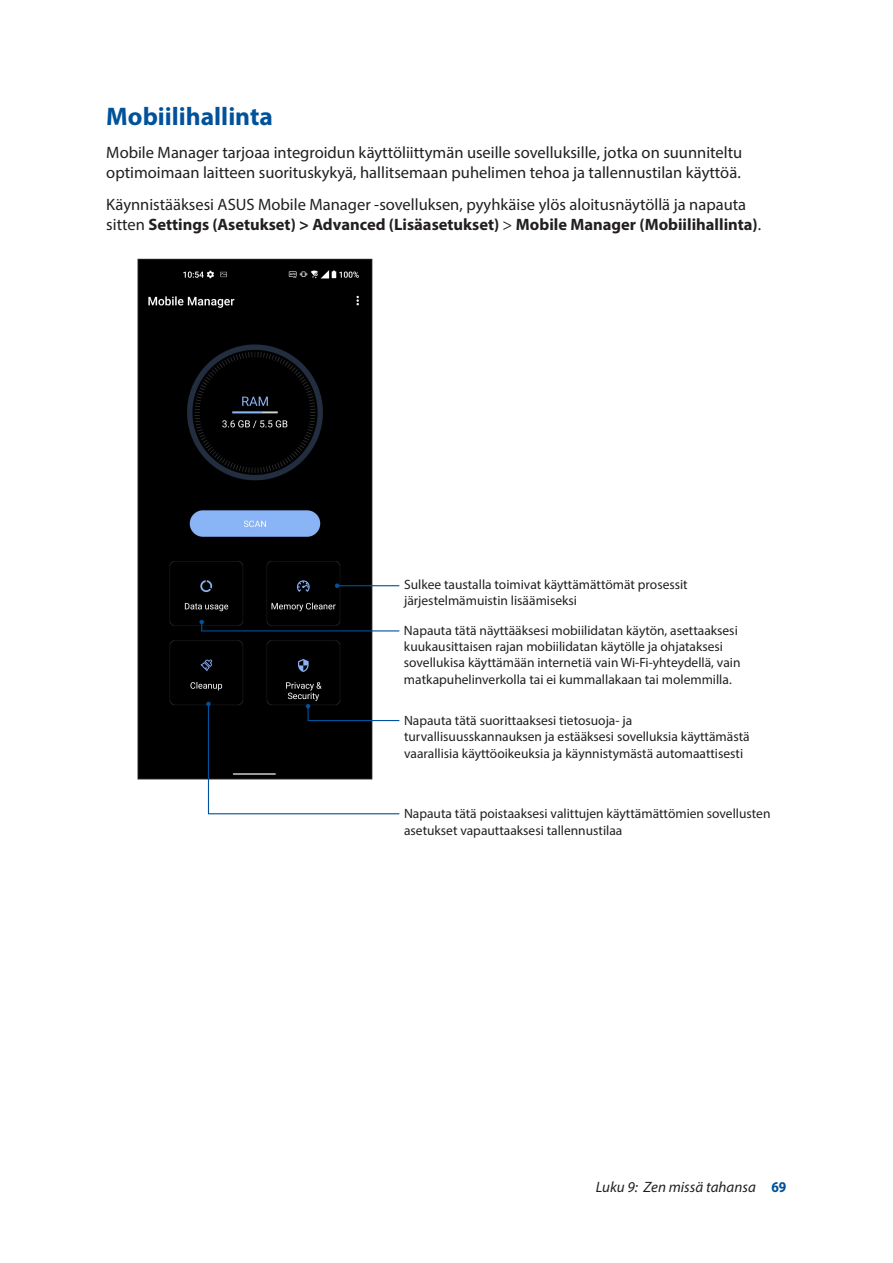
<style>
.page{position:relative;width:893px;height:1263px;background:#fff}
.page>*{position:absolute;margin:0;border:0;box-sizing:border-box;transform-origin:0 0}
.t1{font:700 25.5px "Myriad Pro";color:#01529a}
.t2{font:16.5px/19.8px "Myriad Pro";color:#231f20}
.t3{font:italic 15px "Myriad Pro";color:#231f20}
.t4{font:13.5px/16.2px "Myriad Pro";color:#231f20}
.s1{font-weight:700}
.s2{font-weight:700;font-style:normal;color:#01529a}
</style>
<div class="page">
<img style="left:140px;top:261px;width:230px;height:516px">
<div style="left:138px;top:259px;width:234px;height:520px;border:1px solid #231f20"></div>
<svg style="left:199px;top:620px;width:201px;height:12px;background:#212931"></svg>
<hr style="left:337px;top:585px;width:62px;height:1px;background:#01529a">
<svg style="left:335px;top:583px;width:4px;height:5px"></svg>
<svg style="left:206px;top:702px;width:194px;height:113px"></svg>
<h1 class="t1" style="left:106px;top:100px;width:168px">Mobiilihallinta</h1>
<p class="t2" style="left:106px;top:142px;width:637px">Mobile Manager tarjoaa integroidun käyttöliittymän useille sovelluksille, jotka on suunniteltu optimoimaan laitteen suorituskykyä, hallitsemaan puhelimen tehoa ja tallennustilan käyttöä.</p>
<p class="t2" style="left:106px;top:195px;width:656px">Käynnistääksesi ASUS Mobile Manager -sovelluksen, pyyhkäise ylös aloitusnäytöllä ja napauta sitten <span class="s1">Settings (Asetukset) &gt; Advanced (Lisäasetukset)</span> &gt; <span class="s1">Mobile Manager (Mobiilihallinta)</span>.</p>
<p class="t4" style="left:404px;top:576px;width:285px">Sulkee taustalla toimivat käyttämättömät prosessit järjestelmämuistin lisäämiseksi</p>
<p class="t4" style="left:404px;top:622px;width:338px">Napauta tätä näyttääksesi mobiilidatan käytön, asettaaksesi kuukausittaisen rajan mobiilidatan käytölle ja ohjataksesi sovellukisa käyttämään internetiä vain Wi-Fi-yhteydellä, vain matkapuhelinverkolla tai ei kummallakaan tai molemmilla.</p>
<p class="t4" style="left:404px;top:712px;width:347px">Napauta tätä suorittaaksesi tietosuoja- ja turvallisuusskannauksen ja estääksesi sovelluksia käyttämästä vaarallisia käyttöoikeuksia ja käynnistymästä automaattisesti</p>
<p class="t4" style="left:404px;top:806px;width:368px">Napauta tätä poistaaksesi valittujen käyttämättömien sovellusten asetukset vapauttaaksesi tallennustilaa</p>
<p class="t3" style="left:596px;top:1178px;width:192px">Luku 9: Zen missä tahansa <span class="s2">69</span></p>
</div>
